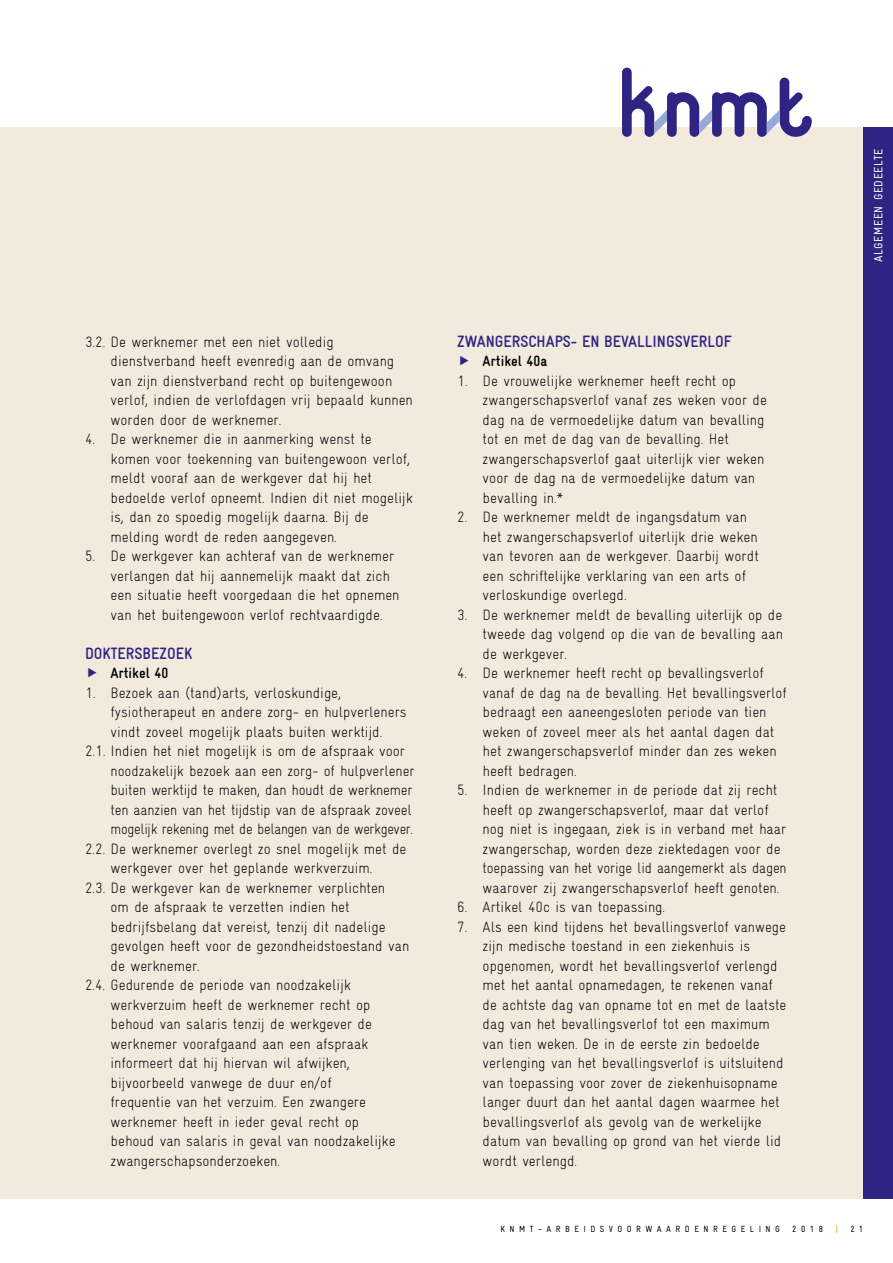
<style>
.page{position:relative;width:893px;height:1263px;background:#fff}
.page>*{position:absolute;margin:0;border:0;box-sizing:border-box;transform-origin:0 0}
.t1{font:16.5px "Gravur Condensed Bold CE";color:#2f2483}
.t2{font:15px/19.5px "Gravur Condensed Light CE";color:#000}
.t3{font:15px "Gravur Condensed Light CE";letter-spacing:-.02em;color:#000;scale:.95 1}
.t4{font:15px "Gravur Condensed Bold CE";color:#000}
.t5{font:12px "Gravur Condensed Reg CE";letter-spacing:.05em;color:#fff}
.t6{font:9px "Gravur Condensed Reg CE";letter-spacing:.5em;color:#000}
.t7{font:9px "Gravur Condensed Reg CE";color:#f39100}
</style>
<div class="page">
<div style="left:0;top:128px;width:893px;height:1071px;background:#f1eadd"></div>
<div style="left:863px;top:128px;width:30px;height:1071px;background:#2f2483"></div>
<svg style="left:622px;top:68px;width:190px;height:69px"></svg>
<p class="t2" style="left:111px;top:332px;width:304px;text-indent:-26px">3.2. De werknemer met een niet volledig dienstverband heeft evenredig aan de omvang van zijn dienstverband recht op buitengewoon verlof, indien de verlofdagen vrij bepaald kunnen worden door de werknemer.</p>
<p class="t2" style="left:111px;top:429px;width:304px;text-indent:-26px">4. De werknemer die in aanmerking wenst te komen voor toekenning van buitengewoon verlof, meldt vooraf aan de werkgever dat hij het bedoelde verlof opneemt. Indien dit niet mogelijk is, dan zo spoedig mogelijk daarna. Bij de melding wordt de reden aangegeven.</p>
<p class="t2" style="left:111px;top:546px;width:290px;text-indent:-26px">5. De werkgever kan achteraf van de werknemer verlangen dat hij aannemelijk maakt dat zich een situatie heeft voorgedaan die het opnemen van het buitengewoon verlof rechtvaardigde.</p>
<p class="t1" style="left:85px;top:644px;width:109px">DOKTERSBEZOEK</p>
<p class="t4" style="left:111px;top:665px;width:59px">Artikel 40</p>
<p class="t2" style="left:85px;top:683px;width:258px">1. Bezoek aan (tand)arts, verloskundige,</p>
<p class="t2" style="left:111px;top:702px;width:298px">fysiotherapeut en andere zorg- en hulpverleners</p>
<p class="t2" style="left:111px;top:722px;width:273px">vindt zoveel mogelijk plaats buiten werktijd.</p>
<p class="t2" style="left:85px;top:741px;width:322px">2.1. Indien het niet mogelijk is om de afspraak voor</p>
<p class="t2" style="left:111px;top:761px;width:306px">noodzakelijk bezoek aan een zorg- of hulpverlener</p>
<p class="t2" style="left:111px;top:780px;width:303px">buiten werktijd te maken, dan houdt de werknemer</p>
<p class="t2" style="left:111px;top:800px;width:303px">ten aanzien van het tijdstip van de afspraak zoveel</p>
<p class="t3" style="left:111px;top:820px;width:320px">mogelijk rekening met de belangen van de werkgever.</p>
<p class="t2" style="left:85px;top:839px;width:323px">2.2. De werknemer overlegt zo snel mogelijk met de</p>
<p class="t2" style="left:111px;top:858px;width:263px">werkgever over het geplande werkverzuim.</p>
<p class="t2" style="left:85px;top:878px;width:302px">2.3. De werkgever kan de werknemer verplichten</p>
<p class="t2" style="left:111px;top:897px;width:241px">om de afspraak te verzetten indien het</p>
<p class="t2" style="left:111px;top:917px;width:277px">bedrijfsbelang dat vereist, tenzij dit nadelige</p>
<p class="t2" style="left:111px;top:936px;width:300px">gevolgen heeft voor de gezondheidstoestand van</p>
<p class="t2" style="left:111px;top:956px;width:91px">de werknemer.</p>
<p class="t2" style="left:85px;top:975px;width:267px">2.4. Gedurende de periode van noodzakelijk</p>
<p class="t2" style="left:111px;top:995px;width:261px">werkverzuim heeft de werknemer recht op</p>
<p class="t2" style="left:111px;top:1014px;width:263px">behoud van salaris tenzij de werkgever de</p>
<p class="t2" style="left:111px;top:1034px;width:259px">werknemer voorafgaand aan een afspraak</p>
<p class="t2" style="left:111px;top:1053px;width:241px">informeert dat hij hiervan wil afwijken,</p>
<p class="t2" style="left:111px;top:1073px;width:223px">bijvoorbeeld vanwege de duur en/of</p>
<p class="t2" style="left:111px;top:1092px;width:257px">frequentie van het verzuim. Een zwangere</p>
<p class="t2" style="left:111px;top:1112px;width:250px">werknemer heeft in ieder geval recht op</p>
<p class="t2" style="left:111px;top:1131px;width:287px">behoud van salaris in geval van noodzakelijke</p>
<p class="t2" style="left:111px;top:1151px;width:171px">zwangerschapsonderzoeken.</p>
<p class="t5" style="left:872px;top:262px;width:115px;rotate:-90deg">ALGEMEEN GEDEELTE</p>
<p class="t1" style="left:457px;top:332px;width:276px">ZWANGERSCHAPS- EN BEVALLINGSVERLOF</p>
<p class="t4" style="left:483px;top:353px;width:66px">Artikel 40a</p>
<p class="t2" style="left:483px;top:371px;width:286px;text-indent:-26px">1. De vrouwelijke werknemer heeft recht op zwangerschapsverlof vanaf zes weken voor de dag na de vermoedelijke datum van bevalling tot en met de dag van de bevalling. Het zwangerschapsverlof gaat uiterlijk vier weken voor de dag na de vermoedelijke datum van bevalling in.*</p>
<p class="t2" style="left:483px;top:507px;width:278px;text-indent:-26px">2. De werknemer meldt de ingangsdatum van het zwangerschapsverlof uiterlijk drie weken van tevoren aan de werkgever. Daarbij wordt een schriftelijke verklaring van een arts of verloskundige overlegd.</p>
<p class="t2" style="left:483px;top:605px;width:302px;text-align:justify;text-indent:-26px">3. De werknemer meldt de bevalling uiterlijk op de tweede dag volgend op die van de bevalling aan de werkgever.</p>
<p class="t2" style="left:483px;top:663px;width:305px;text-indent:-26px">4. De werknemer heeft recht op bevallingsverlof vanaf de dag na de bevalling. Het bevallingsverlof bedraagt een aaneengesloten periode van tien weken of zoveel meer als het aantal dagen dat het zwangerschapsverlof minder dan zes weken heeft bedragen.</p>
<p class="t2" style="left:483px;top:780px;width:306px;text-indent:-26px">5. Indien de werknemer in de periode dat zij recht heeft op zwangerschapsverlof, maar dat verlof nog niet is ingegaan, ziek is in verband met haar zwangerschap, worden deze ziektedagen voor de toepassing van het vorige lid aangemerkt als dagen waarover zij zwangerschapsverlof heeft genoten.</p>
<p class="t2" style="left:457px;top:897px;width:209px">6. Artikel 40c is van toepassing.</p>
<p class="t2" style="left:483px;top:917px;width:305px;text-indent:-26px">7. Als een kind tijdens het bevallingsverlof vanwege zijn medische toestand in een ziekenhuis is opgenomen, wordt het bevallingsverlof verlengd met het aantal opnamedagen, te rekenen vanaf de achtste dag van opname tot en met de laatste dag van het bevallingsverlof tot een maximum van tien weken. De in de eerste zin bedoelde verlenging van het bevallingsverlof is uitsluitend van toepassing voor zover de ziekenhuisopname langer duurt dan het aantal dagen waarmee het bevallingsverlof als gevolg van de werkelijke datum van bevalling op grond van het vierde lid wordt verlengd.</p>
<p class="t6" style="left:500px;top:1223px;width:281px">KNMT-ARBEIDSVOORWAARDENREGELING</p>
<p class="t6" style="left:792px;top:1223px;width:32px">2018</p>
<p class="t7" style="left:835px;top:1223px;width:5px">|</p>
<p class="t6" style="left:850px;top:1223px;width:14px">2 1</p>
</div>
